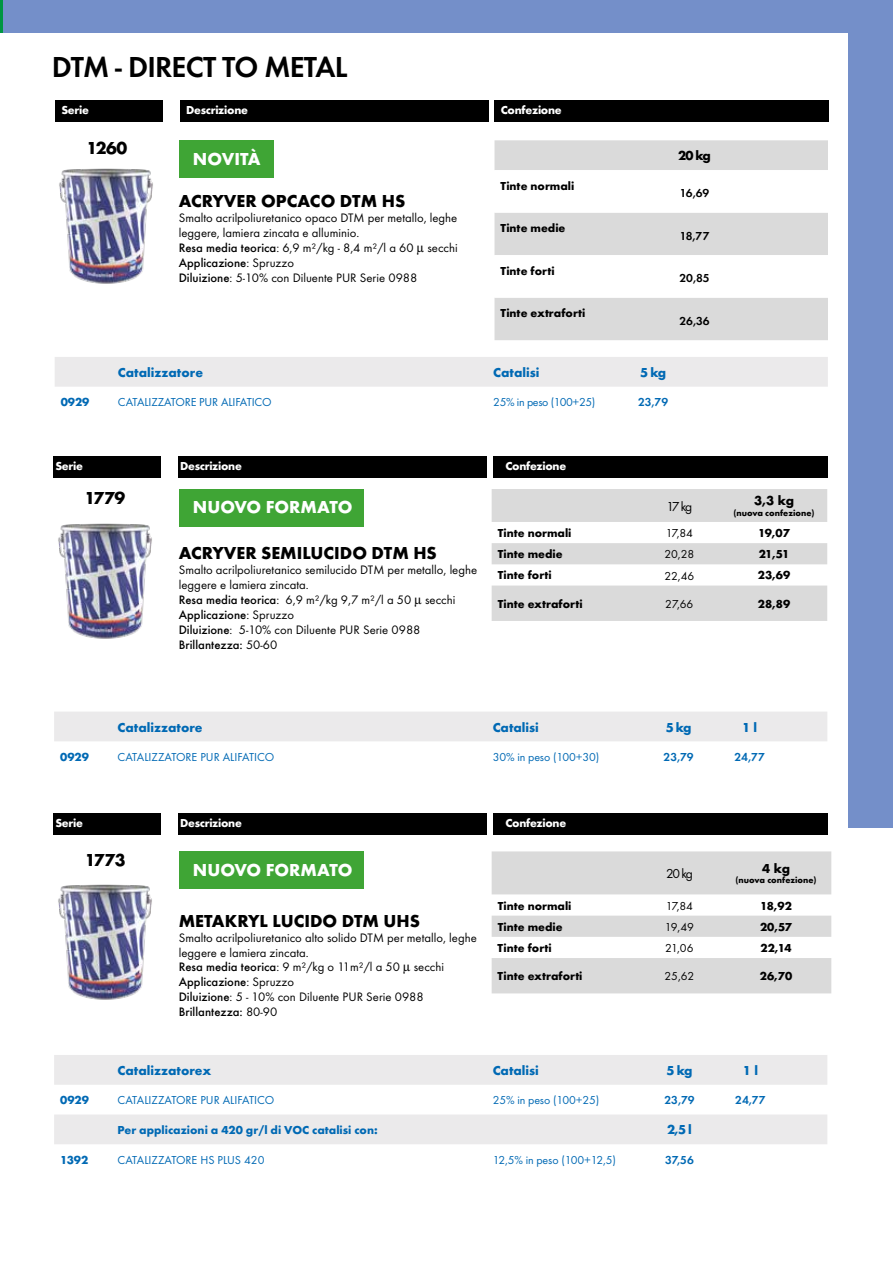
<style>
.page{position:relative;width:893px;height:1263px;background:#fff}
.page>*{position:absolute;margin:0;border:0;box-sizing:border-box;transform-origin:0 0}
.t1{font:600 30px "Futura T";letter-spacing:-.025em;color:#000}
.t2{font:700 18px "Futura T";color:#000}
.t3{font:700 18px "Futura T";color:#fff}
.t4{font:700 13.5px "Futura T";color:#0069b4}
.t5{font:700 13.5px "Futura T";letter-spacing:-.045em;color:#000}
.t6{font:13.5px "Futura T";letter-spacing:-.105em;color:#000}
.t7{font:12.75px/15px "Futura T";color:#000}
.t8{font:700 12px "Futura T";color:#000}
.t9{font:12px "Futura T";letter-spacing:-.01em;color:#0069b4}
.t10{font:700 12px "Futura T";letter-spacing:-.025em;color:#fff}
.t11{font:700 12px "Futura T";color:#0069b4}
.t12{font:12px "Futura T";color:#000}
.t13{font:600 12px "Futura T";color:#0069b4}
.t14{font:600 12px "Futura T";color:#000}
.t15{font:12px "Futura T";letter-spacing:-.03em;color:#0069b4}
.t16{font:700 9px "Futura T";color:#000}
.s1{font-weight:500}
.s2{font-weight:700}
</style>
<div class="page">
<div style="left:0;top:0;width:877px;height:33px;background:#748fc9"></div>
<hr style="left:0;top:0;width:2px;height:33px;background:#009641">
<div style="left:848px;top:0;width:45px;height:827px;background:#748fc9"></div>
<div style="left:53px;top:456px;width:108px;height:21px;background:#000"></div>
<div style="left:178px;top:456px;width:309px;height:21px;background:#000"></div>
<div style="left:493px;top:456px;width:334px;height:21px;background:#000"></div>
<img style="left:58px;top:523px;width:94px;height:116px">
<svg style="left:492px;top:489px;width:335px;height:132px"></svg>
<div style="left:54px;top:712px;width:773px;height:29px;background:#ebeaeb"></div>
<div style="left:55px;top:100px;width:108px;height:21px;background:#000"></div>
<div style="left:180px;top:100px;width:308px;height:21px;background:#000"></div>
<div style="left:495px;top:100px;width:334px;height:21px;background:#000"></div>
<img style="left:59px;top:168px;width:121px;height:116px">
<div style="left:494px;top:140px;width:334px;height:200px;background:#dadada"></div>
<svg style="left:494px;top:170px;width:334px;height:128px"></svg>
<div style="left:55px;top:357px;width:773px;height:30px;background:#ebeaeb"></div>
<div style="left:179px;top:489px;width:185px;height:37px;background:#3fa535"></div>
<div style="left:179px;top:140px;width:94px;height:37px;background:#3fa535"></div>
<img style="left:58px;top:884px;width:94px;height:116px">
<svg style="left:492px;top:851px;width:339px;height:142px;fill:#dadada"></svg>
<svg style="left:54px;top:1055px;width:773px;height:89px;fill:#ebeaeb"></svg>
<div style="left:53px;top:813px;width:108px;height:21px;background:#000"></div>
<div style="left:178px;top:813px;width:309px;height:21px;background:#000"></div>
<div style="left:493px;top:813px;width:334px;height:21px;background:#000"></div>
<div style="left:179px;top:851px;width:185px;height:37px;background:#3fa535"></div>
<h1 class="t1" style="left:52px;top:49px;width:297px">DTM - DIRECT TO METAL</h1>
<p class="t10" style="left:61px;top:103px;width:29px">Serie</p>
<p class="t10" style="left:186px;top:103px;width:63px">Descrizione</p>
<p class="t10" style="left:501px;top:103px;width:62px">Confezione</p>
<h2 class="t2" style="left:86px;top:137px;width:42px">1260</h2>
<h2 class="t3" style="left:193px;top:148px;width:69px">NOVITÀ</h2>
<h2 class="t2" style="left:179px;top:190px;width:228px">ACRYVER OPCACO DTM HS</h2>
<p class="t7" style="left:179px;top:210px;width:281px">Smalto acrilpoliuretanico opaco DTM per metallo, leghe leggere, lamiera zincata e alluminio.<br><span class="s1">Resa media teorica</span>: 6,9 m²/kg - 8,4 m²/l a 60 µ secchi <span class="s1">Applicazione</span>: Spruzzo<br><span class="s1">Diluizione</span>: 5-10% con Diluente PUR Serie 0988</p>
<p class="t8" style="left:500px;top:179px;width:75px">Tinte normali</p>
<p class="t8" style="left:500px;top:221px;width:66px">Tinte medie</p>
<p class="t8" style="left:500px;top:264px;width:56px">Tinte forti</p>
<p class="t8" style="left:500px;top:306px;width:86px">Tinte extraforti</p>
<p class="t5" style="left:678px;top:148px;width:34px">20 kg</p>
<p class="t14" style="left:680px;top:186px;width:31px">16,69</p>
<p class="t14" style="left:680px;top:229px;width:31px">18,77</p>
<p class="t14" style="left:679px;top:271px;width:32px">20,85</p>
<p class="t14" style="left:679px;top:314px;width:32px">26,36</p>
<p class="t4" style="left:118px;top:364px;width:87px">Catalizzatore</p>
<p class="t4" style="left:493px;top:365px;width:48px">Catalisi</p>
<p class="t4" style="left:640px;top:364px;width:27px">5 kg</p>
<p class="t11" style="left:61px;top:395px;width:30px">0929</p>
<p class="t9" style="left:118px;top:395px;width:155px">CATALIZZATORE PUR ALIFATICO</p>
<p class="t15" style="left:493px;top:395px;width:104px">25% in peso (100+25)</p>
<p class="t13" style="left:638px;top:395px;width:32px">23,79</p>
<p class="t10" style="left:55px;top:459px;width:29px">Serie</p>
<p class="t10" style="left:180px;top:459px;width:63px">Descrizione</p>
<p class="t10" style="left:505px;top:459px;width:62px">Confezione</p>
<h2 class="t2" style="left:84px;top:487px;width:42px">1779</h2>
<h2 class="t3" style="left:193px;top:497px;width:161px">NUOVO FORMATO</h2>
<h2 class="t2" style="left:179px;top:542px;width:260px">ACRYVER SEMILUCIDO DTM HS</h2>
<p class="t7" style="left:179px;top:562px;width:300px">Smalto acrilpoliuretanico semilucido DTM per metallo, leghe leggere e lamiera zincata.<br><span class="s1">Resa media teorica</span>: 6,9 m²/kg 9,7 m²/l a 50 µ secchi <span class="s1">Applicazione</span>: Spruzzo<br><span class="s1">Diluizione</span>: 5-10% con Diluente PUR Serie 0988<br><span class="s1">Brillantezza:</span> 50-60</p>
<p class="t6" style="left:667px;top:498px;width:27px">17 kg</p>
<p class="t5" style="left:754px;top:493px;width:41px">3,3 kg</p>
<p class="t16" style="left:733px;top:508px;width:83px">(nuova confezione)</p>
<p class="t8" style="left:498px;top:526px;width:75px">Tinte normali</p>
<p class="t12" style="left:666px;top:526px;width:29px">17,84</p>
<p class="t8" style="left:758px;top:526px;width:33px">19,07</p>
<p class="t8" style="left:498px;top:547px;width:66px">Tinte medie</p>
<p class="t12" style="left:664px;top:547px;width:31px">20,28</p>
<p class="t8" style="left:759px;top:547px;width:32px">21,51</p>
<p class="t8" style="left:498px;top:568px;width:56px">Tinte forti</p>
<p class="t12" style="left:664px;top:568px;width:31px">22,46</p>
<p class="t8" style="left:758px;top:568px;width:34px">23,69</p>
<p class="t8" style="left:498px;top:597px;width:86px">Tinte extraforti</p>
<p class="t12" style="left:665px;top:597px;width:30px">27,66</p>
<p class="t8" style="left:758px;top:597px;width:34px">28,89</p>
<p class="t4" style="left:117px;top:719px;width:87px">Catalizzatore</p>
<p class="t4" style="left:493px;top:719px;width:48px">Catalisi</p>
<p class="t4" style="left:666px;top:719px;width:27px">5 kg</p>
<p class="t4" style="left:742px;top:719px;width:17px">1 l</p>
<p class="t11" style="left:60px;top:750px;width:30px">0929</p>
<p class="t9" style="left:117px;top:750px;width:158px">CATALIZZATORE PUR ALIFATICO</p>
<p class="t9" style="left:493px;top:750px;width:108px">30% in peso (100+30)</p>
<p class="t13" style="left:663px;top:750px;width:32px">23,79</p>
<p class="t13" style="left:734px;top:750px;width:32px">24,77</p>
<p class="t10" style="left:55px;top:816px;width:29px">Serie</p>
<p class="t10" style="left:180px;top:816px;width:63px">Descrizione</p>
<p class="t10" style="left:505px;top:816px;width:62px">Confezione</p>
<h2 class="t3" style="left:193px;top:859px;width:161px">NUOVO FORMATO</h2>
<h2 class="t2" style="left:85px;top:849px;width:42px">1773</h2>
<p class="t6" style="left:666px;top:866px;width:28px">20 kg</p>
<p class="t5" style="left:762px;top:860px;width:29px">4 kg</p>
<p class="t16" style="left:736px;top:875px;width:83px">(nuova confezione)</p>
<h2 class="t2" style="left:179px;top:910px;width:243px">METAKRYL LUCIDO DTM UHS</h2>
<p class="t7" style="left:179px;top:930px;width:300px">Smalto acrilpoliuretanico alto solido DTM per metallo, leghe leggere e lamiera zincata.<br><span class="s1">Resa media teorica</span>: 9 m²/kg o 11m²/l a 50 <span class="s2">µ</span> secchi <span class="s1">Applicazione</span>: Spruzzo<br><span class="s1">Diluizione</span>: 5 - 10% con Diluente PUR Serie 0988<br><span class="s1">Brillantezza:</span> 80-90</p>
<p class="t8" style="left:498px;top:898px;width:75px">Tinte normali</p>
<p class="t12" style="left:666px;top:899px;width:29px">17,84</p>
<p class="t8" style="left:760px;top:898px;width:33px">18,92</p>
<p class="t8" style="left:498px;top:920px;width:66px">Tinte medie</p>
<p class="t12" style="left:665px;top:920px;width:31px">19,49</p>
<p class="t8" style="left:760px;top:920px;width:34px">20,57</p>
<p class="t8" style="left:498px;top:941px;width:56px">Tinte forti</p>
<p class="t12" style="left:665px;top:941px;width:30px">21,06</p>
<p class="t8" style="left:760px;top:941px;width:33px">22,14</p>
<p class="t8" style="left:498px;top:969px;width:86px">Tinte extraforti</p>
<p class="t12" style="left:664px;top:969px;width:31px">25,62</p>
<p class="t8" style="left:760px;top:969px;width:34px">26,70</p>
<p class="t4" style="left:117px;top:1062px;width:95px">Catalizzatorex</p>
<p class="t4" style="left:493px;top:1063px;width:48px">Catalisi</p>
<p class="t4" style="left:667px;top:1062px;width:27px">5 kg</p>
<p class="t4" style="left:743px;top:1062px;width:17px">1 l</p>
<p class="t11" style="left:60px;top:1093px;width:30px">0929</p>
<p class="t9" style="left:117px;top:1093px;width:158px">CATALIZZATORE PUR ALIFATICO</p>
<p class="t9" style="left:493px;top:1093px;width:108px">25% in peso (100+25)</p>
<p class="t13" style="left:664px;top:1093px;width:32px">23,79</p>
<p class="t13" style="left:735px;top:1093px;width:32px">24,77</p>
<p class="t11" style="left:117px;top:1123px;width:262px">Per applicazioni a 420 gr/l di VOC catalisi con:</p>
<p class="t4" style="left:667px;top:1122px;width:26px">2,5 l</p>
<p class="t11" style="left:60px;top:1152px;width:30px">1392</p>
<p class="t9" style="left:117px;top:1153px;width:149px">CATALIZZATORE HS PLUS 420</p>
<p class="t9" style="left:493px;top:1153px;width:125px">12,5% in peso (100+12,5)</p>
<p class="t13" style="left:665px;top:1153px;width:30px">37,56</p>
</div>
